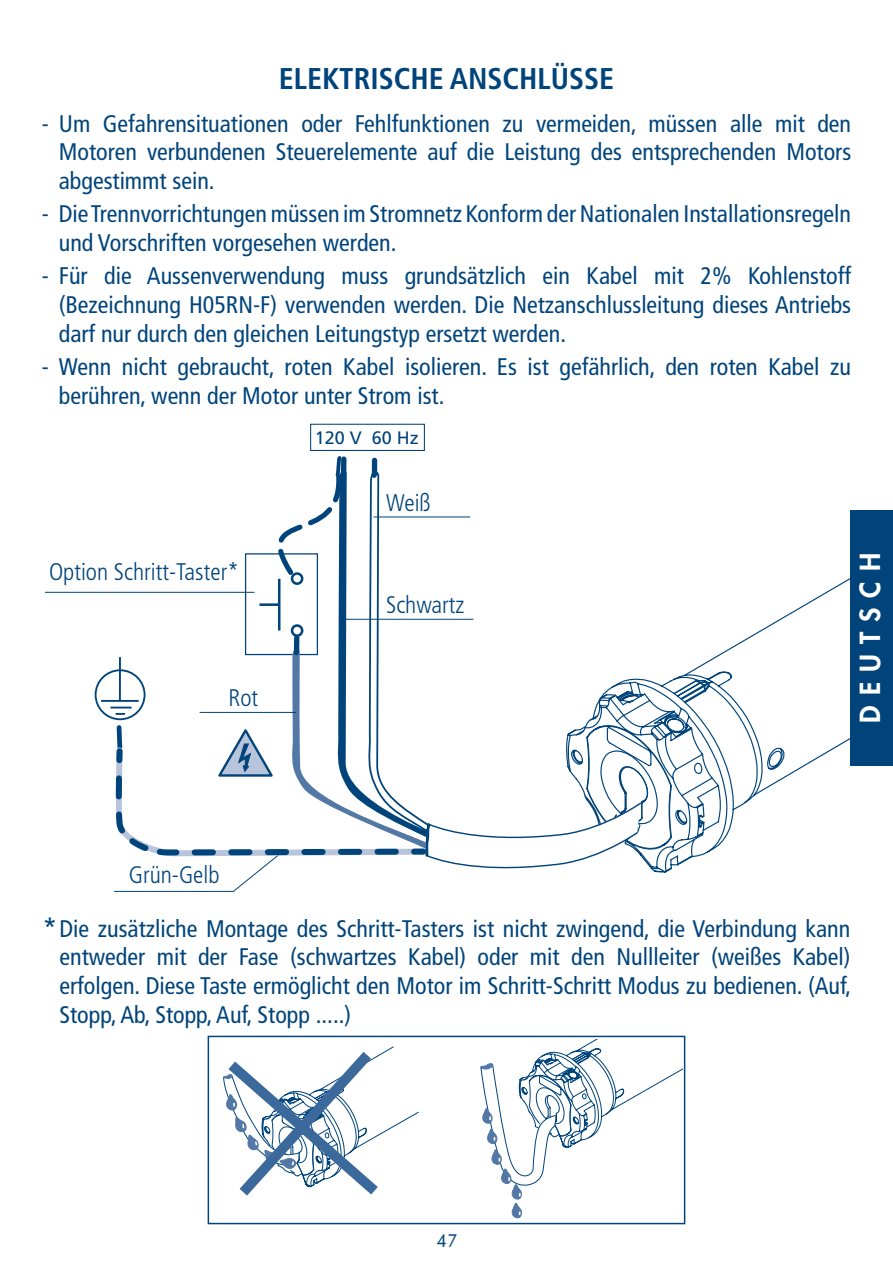
<style>
.page{position:relative;width:893px;height:1276px;background:#fff}
.page>*{position:absolute;margin:0;border:0;box-sizing:border-box;transform-origin:0 0}
.t1{font:700 condensed 30px "Frutiger LT Std";color:#00447b}
.t2{font:800 27px "Futura Std";letter-spacing:.375em;color:#fff}
.t3{font:condensed 24px/28.8px "Frutiger LT Std";color:#00447b;text-align:justify}
.t4{font:300 condensed 24px "Frutiger LT Std";color:#00447b}
.t5{font:18px "Frutiger LT Std";color:#00447b}
.t6{font:18px "Futura BT";color:#00447b}
.s1{font-size:30px}
</style>
<div class="page">
<div style="left:850px;top:510px;width:43px;height:255px;background:#00447b"></div>
<svg style="left:222px;top:1046px;width:197px;height:150px"></svg>
<div style="left:208px;top:1035px;width:477px;height:189px;border:2px solid #00447b"></div>
<svg style="left:480px;top:1039px;width:203px;height:179px"></svg>
<svg style="left:783px;top:578px;width:69px;height:201px"></svg>
<svg style="left:94px;top:456px;width:689px;height:418px"></svg>
<div style="left:310px;top:424px;width:115px;height:27px;border:1px solid #00447b"></div>
<p class="t1" style="left:279px;top:61px;width:337px">ELEKTRISCHE ANSCHLÜSSE</p>
<p class="t3" style="left:59px;top:109px;width:794px;text-indent:-17px">- Um Gefahrensituationen oder Fehlfunktionen zu vermeiden, müssen alle mit den Motoren verbundenen Steuerelemente auf die Leistung des entsprechenden Motors abgestimmt sein.</p>
<p class="t3" style="left:59px;top:200px;width:794px;text-indent:-17px">- Die Trennvorrichtungen müssen im Stromnetz Konform der Nationalen Installationsregeln und Vorschriften vorgesehen werden.</p>
<p class="t3" style="left:59px;top:261px;width:794px;text-indent:-17px">- Für die Aussenverwendung muss grundsätzlich ein Kabel mit 2% Kohlenstoff (Bezeichnung H05RN-F) verwenden werden. Die Netzanschlussleitung dieses Antriebs darf nur durch den gleichen Leitungstyp ersetzt werden.</p>
<p class="t3" style="left:59px;top:352px;width:794px;text-indent:-17px">- Wenn nicht gebraucht, roten Kabel isolieren. Es ist gefährlich, den roten Kabel zu berühren, wenn der Motor unter Strom ist.</p>
<p class="t5" style="left:315px;top:427px;width:106px">120 V 60 Hz</p>
<p class="t4" style="left:49px;top:558px;width:191px">Option Schritt-Taster*</p>
<p class="t4" style="left:228px;top:684px;width:31px">Rot</p>
<p class="t4" style="left:386px;top:489px;width:46px">Weiß</p>
<p class="t4" style="left:386px;top:591px;width:80px">Schwartz</p>
<p class="t2" style="left:853px;top:723px;width:172px;rotate:-90deg">DEUTSCH</p>
<p class="t4" style="left:129px;top:861px;width:92px">Grün-Gelb</p>
<p class="t3" style="left:60px;top:914px;width:793px;text-indent:-17px"><span class="s1">*</span>Die zusätzliche Montage des Schritt-Tasters ist nicht zwingend, die Verbindung kann entweder mit der Fase (schwartzes Kabel) oder mit den Nullleiter (weißes Kabel) erfolgen. Diese Taste ermöglicht den Motor im Schritt-Schritt Modus zu bedienen. (Auf, Stopp, Ab, Stopp, Auf, Stopp .....)</p>
<p class="t6" style="left:437px;top:1229px;width:23px">47</p>
</div>
